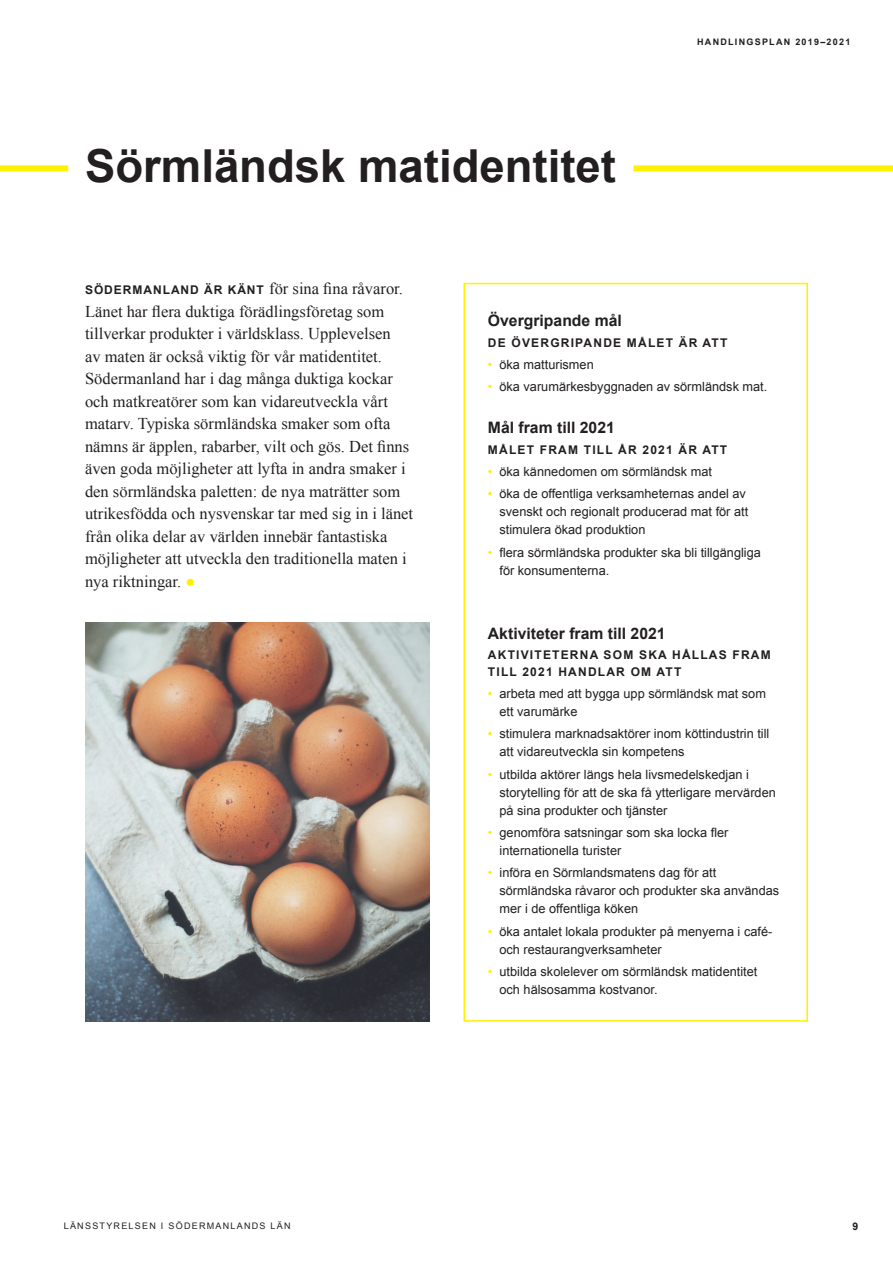
<style>
.page{position:relative;width:893px;height:1263px;background:#fff}
.page>*{position:absolute;margin:0;border:0;box-sizing:border-box;transform-origin:0 0}
.t1{font:700 45.45px "Arial";color:#231f20}
.t2{font:16.5px/22.5px "Times New Roman";color:#231f20}
.t3{font:700 15.75px "Arial";color:#231f20}
.t4{font:12.75px/18px "Arial";color:#231f20}
.t5{font:700 12px/16.5px "Arial";letter-spacing:.1em;color:#231f20}
.t6{font:700 10.5px "Arial";color:#231f20}
.t7{font:9px "Arial";letter-spacing:.14em;color:#231f20}
.t8{font:700 9px "Arial";letter-spacing:.14em;color:#231f20}
.s1{font-family:"Arial";font-weight:700;font-size:12px}
.s2{color:#fff101}
</style>
<div class="page">
<div style="left:463px;top:283px;width:345px;height:739px;border:2px solid #fff101"></div>
<div style="left:0;top:165px;width:68px;height:6px;background:#fff101"></div>
<div style="left:634px;top:165px;width:259px;height:6px;background:#fff101"></div>
<img style="left:85px;top:623px;width:344px;height:399px">
<h1 class="t1" style="left:85px;top:136px;width:532px">Sörmländsk matidentitet</h1>
<p class="t8" style="left:697px;top:36px;width:155px">HANDLINGSPLAN 2019–2021</p>
<p class="t2" style="left:85px;top:277px;width:330px"><span class="s1">SÖDERMANLAND ÄR KÄNT</span> för sina fina råvaror.<br>Länet har flera duktiga förädlingsföretag som tillverkar produkter i världsklass. Upplevelsen<br>av maten är också viktig för vår matidentitet.<br>Södermanland har i dag många duktiga kockar och matkreatörer som kan vidareutveckla vårt matarv. Typiska sörmländska smaker som ofta nämns är äpplen, rabarber, vilt och gös. Det finns även goda möjligheter att lyfta in andra smaker i den sörmländska paletten: de nya maträtter som utrikesfödda och nysvenskar tar med sig in i länet från olika delar av världen innebär fantastiska möjligheter att utveckla den traditionella maten i nya riktningar. <span class="s2">●</span></p>
<p class="t3" style="left:488px;top:310px;width:135px">Övergripande mål</p>
<p class="t5" style="left:488px;top:335px;width:241px">DE ÖVERGRIPANDE MÅLET ÄR ATT</p>
<p class="t4" style="left:488px;top:356px;width:107px"><span class="s2">•</span> öka matturismen</p>
<p class="t4" style="left:488px;top:378px;width:281px"><span class="s2">•</span> öka varumärkesbyggnaden av sörmländsk mat.</p>
<p class="t3" style="left:488px;top:417px;width:128px">Mål fram till 2021</p>
<p class="t5" style="left:488px;top:442px;width:241px">MÅLET FRAM TILL ÅR 2021 ÄR ATT</p>
<p class="t4" style="left:488px;top:463px;width:226px"><span class="s2">•</span> öka kännedomen om sörmländsk mat</p>
<p class="t4" style="left:499px;top:485px;width:250px;text-indent:-12px"><span class="s2">•</span> öka de offentliga verksamheternas andel av svenskt och regionalt producerad mat för att stimulera ökad produktion</p>
<p class="t4" style="left:499px;top:543px;width:263px;text-indent:-12px"><span class="s2">•</span> flera sörmländska produkter ska bli tillgängliga för konsumenterna.</p>
<p class="t3" style="left:488px;top:623px;width:179px">Aktiviteter fram till 2021</p>
<p class="t5" style="left:488px;top:647px;width:284px">AKTIVITETERNA SOM SKA HÅLLAS FRAM<br>TILL 2021 HANDLAR OM ATT</p>
<p class="t4" style="left:499px;top:685px;width:268px;text-indent:-12px"><span class="s2">•</span> arbeta med att bygga upp sörmländsk mat som ett varumärke</p>
<p class="t4" style="left:499px;top:725px;width:271px;text-indent:-12px"><span class="s2">•</span> stimulera marknadsaktörer inom köttindustrin till att vidareutveckla sin kompetens</p>
<p class="t4" style="left:499px;top:765px;width:278px;text-indent:-12px"><span class="s2">•</span> utbilda aktörer längs hela livsmedelskedjan i storytelling för att de ska få ytterligare mervärden på sina produkter och tjänster</p>
<p class="t4" style="left:499px;top:824px;width:230px;text-indent:-12px"><span class="s2">•</span> genomföra satsningar som ska locka fler internationella turister</p>
<p class="t4" style="left:499px;top:864px;width:281px;text-indent:-12px"><span class="s2">•</span> införa en Sörmlandsmatens dag för att sörmländska råvaror och produkter ska användas mer i de offentliga köken</p>
<p class="t4" style="left:499px;top:922px;width:274px;text-indent:-12px"><span class="s2">•</span> öka antalet lokala produkter på menyerna i café&shy;och restaurangverksamheter</p>
<p class="t4" style="left:499px;top:962px;width:259px;text-indent:-12px"><span class="s2">•</span> utbilda skolelever om sörmländsk matidentitet och hälsosamma kostvanor.</p>
<p class="t7" style="left:64px;top:1220px;width:228px">LÄNSSTYRELSEN I SÖDERMANLANDS LÄN</p>
<p class="t6" style="left:853px;top:1219px;width:7px">9</p>
</div>
